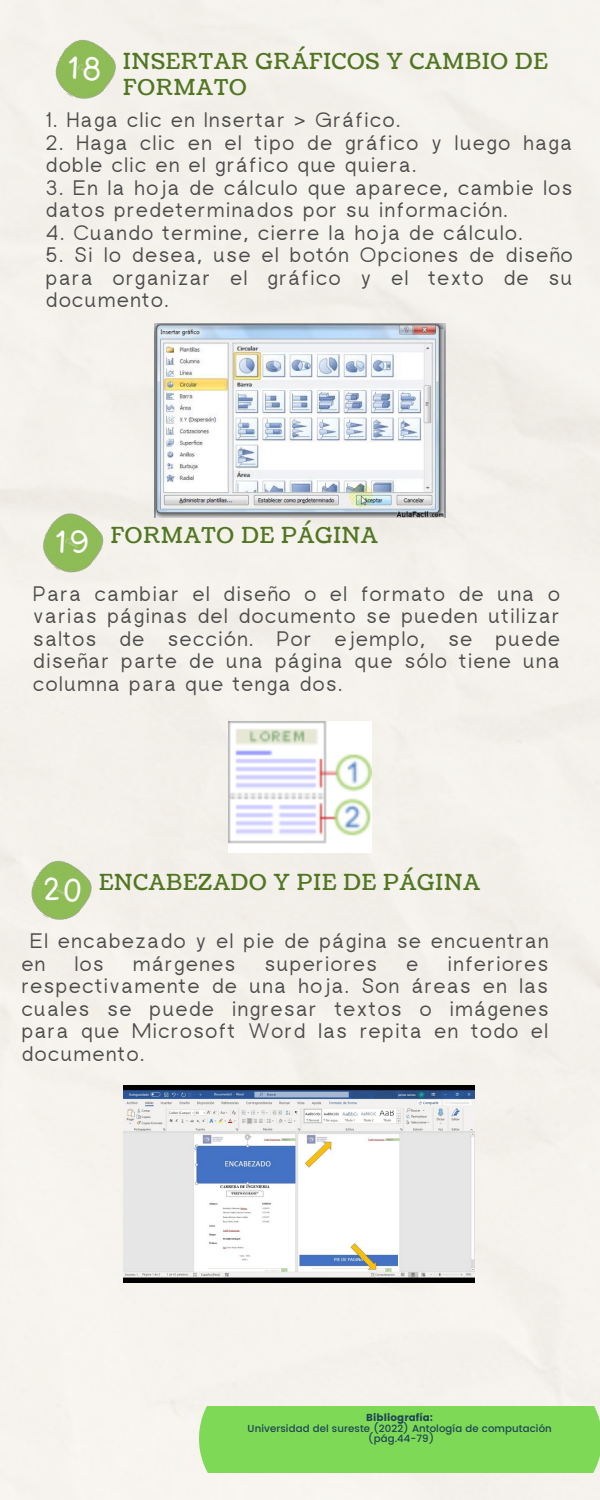
<style>
.page{position:relative;width:600px;height:1500px;background:#f4f2ec}
.page>*{position:absolute;margin:0;border:0;box-sizing:border-box;transform-origin:0 0}
.t1{font:22px/26.2px "Coustard";letter-spacing:.04em;color:#517622}
.t2{font:21px/22.5px "rugratssans";letter-spacing:.075em;color:#4b4b4b}
.t3{font:500 10.1px/10.9px "Poppins";letter-spacing:.01em;color:#1d4355;text-align:center}
.t4{font:10.1px "Poppins";letter-spacing:.01em;color:#1d4355}
</style>
<div class="page">
<img style="left:46px;top:32px;width:77px;height:78px">
<img style="left:155px;top:324px;width:291px;height:193px">
<img style="left:33px;top:505px;width:78px;height:78px">
<img style="left:229px;top:722px;width:142px;height:130px">
<img style="left:21px;top:853px;width:78px;height:78px">
<img style="left:123px;top:1085px;width:351px;height:198px">
<div style="left:199px;top:1406px;width:401px;height:67px;background:#7ed957"></div>
<svg style="left:69px;top:56px;width:31px;height:25px"></svg>
<svg style="left:56px;top:530px;width:32px;height:23px"></svg>
<svg style="left:44px;top:877px;width:37px;height:25px"></svg>
<p class="t1" style="left:123px;top:49px;width:426px">INSERTAR GRÁFICOS Y CAMBIO DE<br>FORMATO</p>
<p class="t2" style="left:46px;top:111px;width:356px">1. Haga clic en Insertar &gt; Gráfico.</p>
<p class="t2" style="left:46px;top:133px;width:528px">2. Haga clic en el tipo de gráfico y luego haga doble clic en el gráfico que quiera.</p>
<p class="t2" style="left:46px;top:178px;width:528px">3. En la hoja de cálculo que aparece, cambie los datos predeterminados por su información.</p>
<p class="t2" style="left:46px;top:223px;width:478px">4. Cuando termine, cierre la hoja de cálculo.</p>
<p class="t2" style="left:46px;top:246px;width:528px;text-align:justify">5. Si lo desea, use el botón Opciones de diseño para organizar el gráfico y el texto de su documento.</p>
<p class="t1" style="left:111px;top:522px;width:269px">FORMATO DE PÁGINA</p>
<p class="t2" style="left:33px;top:584px;width:528px;text-align:justify">Para cambiar el diseño o el formato de una o varias páginas del documento se pueden utilizar saltos de sección. Por ejemplo, se puede diseñar parte de una página que sólo tiene una columna para que tenga dos.</p>
<p class="t1" style="left:99px;top:870px;width:382px">ENCABEZADO Y PIE DE PÁGINA</p>
<p class="t2" style="left:22px;top:932px;width:528px;text-indent:9px">El encabezado y el pie de página se encuentran en</p>
<p class="t2" style="left:22px;top:954px;width:528px;text-align:justify;text-indent:426px">inferiores respectivamente de una hoja. Son áreas en las cuales se puede ingresar textos o imágenes para que Microsoft Word las repita en todo el documento.</p>
<p class="t2" style="left:75px;top:954px;width:30px">los</p>
<p class="t2" style="left:133px;top:954px;width:104px">márgenes</p>
<p class="t2" style="left:265px;top:954px;width:114px">superiores</p>
<p class="t2" style="left:407px;top:954px;width:13px">e</p>
<p class="t4" style="left:366px;top:1411px;width:68px">Bibliografía:</p>
<p class="t3" style="left:248px;top:1423px;width:306px">Universidad del sureste (2022) Antología de computación (pág.44-79)</p>
</div>
